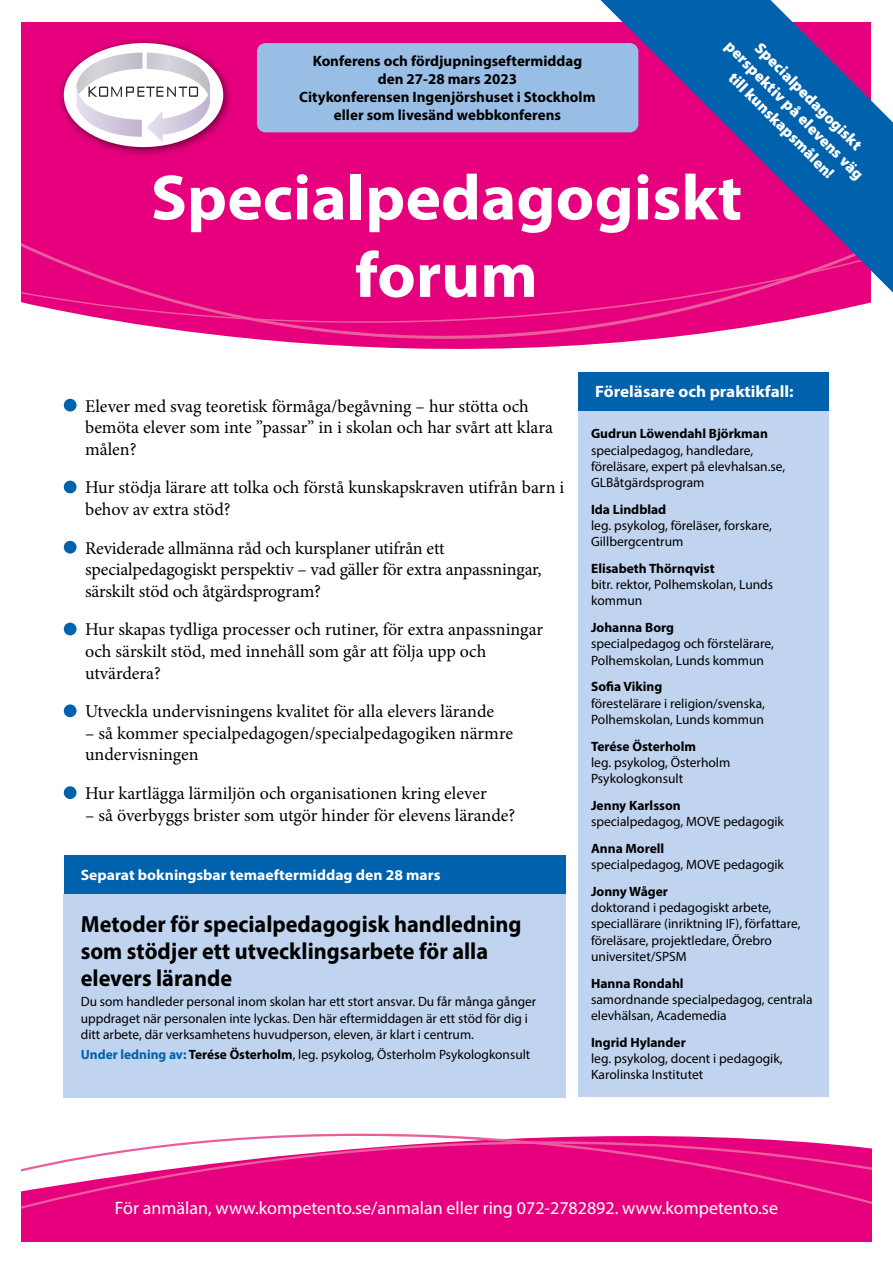
<style>
.page{position:relative;width:893px;height:1263px;background:#fff}
.page>*{position:absolute;margin:0;border:0;box-sizing:border-box;transform-origin:0 0}
.t1{font:700 64.5px/77.4px "Myriad Pro";color:#fff;text-align:center;scale:1.04 1}
.t2{font:700 23.4px/27px "Myriad Pro";color:#000;scale:.95 1}
.t3{font:18px/21.6px "Minion Pro";letter-spacing:-.005em;color:#000}
.t4{font:18px "Myriad Pro";color:#fff}
.t5{font:700 16.5px "Myriad Pro";color:#fff;scale:1.04 1}
.t6{font:900 15.9px "Myriad Pro";color:#fff}
.t7{font:700 15px/18px "Myriad Pro";color:#000;text-align:center}
.t8{font:700 15px "Myriad Pro";color:#fff;scale:1.04 1}
.t9{font:13.5px/16.2px "Myriad Pro";color:#000}
.t10{font:700 13.5px "Myriad Pro";color:#000}
.s1{font-weight:700;color:#0061ad}
.s2{font-weight:700}
</style>
<div class="page">
<svg style="left:21px;top:22px;width:579px;height:390px;fill:#e6007d"></svg>
<svg style="left:21px;top:203px;width:719px;height:158px"></svg>
<svg style="left:21px;top:213px;width:850px;height:115px;background:#e70d83"></svg>
<svg style="left:21px;top:1097px;width:851px;height:145px"></svg>
<svg style="left:21px;top:1126px;width:851px;height:3px"></svg>
<svg style="left:21px;top:1129px;width:851px;height:109px;fill:#e6007d"></svg>
<div style="left:57px;top:36px;width:176px;height:122px;background:#000;opacity:.55"></div>
<div style="left:64px;top:43px;width:159px;height:104px;background:#fff;border-radius:50%"></div>
<svg style="left:76px;top:53px;width:135px;height:89px"></svg>
<div style="left:257px;top:43px;width:381px;height:89px;background:#99bee6;border-radius:9px"></div>
<svg style="left:600px;top:0;width:293px;height:293px;background:#883d9b"></svg>
<div style="left:64px;top:399px;width:13px;height:12px;background:#0061ad;border-radius:50%"></div>
<div style="left:64px;top:481px;width:13px;height:12px;background:#0061ad;border-radius:50%"></div>
<div style="left:64px;top:541px;width:13px;height:13px;background:#0061ad;border-radius:50%"></div>
<div style="left:64px;top:623px;width:13px;height:12px;background:#0061ad;border-radius:50%"></div>
<div style="left:64px;top:704px;width:13px;height:13px;background:#0061ad;border-radius:50%"></div>
<div style="left:64px;top:786px;width:13px;height:13px;background:#0061ad;border-radius:50%"></div>
<div style="left:578px;top:410px;width:251px;height:687px;background:#c0d4ef"></div>
<div style="left:64px;top:855px;width:502px;height:39px;background:#0061ad"></div>
<div style="left:578px;top:372px;width:251px;height:38px;background:#0061ad"></div>
<div style="left:63px;top:894px;width:503px;height:203px;background:#c0d4ef"></div>
<p class="t6" style="left:764px;top:39px;width:146px;rotate:45deg">Specialpedagogiskt</p>
<p class="t6" style="left:734px;top:37px;width:190px;rotate:45deg">perspektiv på elevens väg</p>
<p class="t7" style="left:299px;top:52px;width:298px">Konferens och fördjupningseftermiddag den 27-28 mars 2023<br>Citykonferensen Ingenjörshuset i Stockholm eller som livesänd webbkonferens</p>
<p class="t6" style="left:738px;top:69px;width:144px;rotate:45deg">till kunskapsmålen!</p>
<h1 class="t1" style="left:151px;top:157px;width:570px">Specialpedagogiskt forum</h1>
<h3 class="t3" style="left:85px;top:395px;width:469px">Elever med svag teoretisk förmåga/begåvning – hur stötta och bemöta elever som inte ”passar” in i skolan och har svårt att klara målen?</h3>
<h3 class="t3" style="left:85px;top:477px;width:481px">Hur stödja lärare att tolka och förstå kunskapskraven utifrån barn i behov av extra stöd?</h3>
<h3 class="t3" style="left:85px;top:537px;width:458px">Reviderade allmänna råd och kursplaner utifrån ett specialpedagogiskt perspektiv – vad gäller för extra anpassningar, särskilt stöd och åtgärdsprogram?</h3>
<h3 class="t3" style="left:85px;top:619px;width:460px">Hur skapas tydliga processer och rutiner, för extra anpassningar och särskilt stöd, med innehåll som går att följa upp och utvärdera?</h3>
<h3 class="t3" style="left:85px;top:701px;width:411px">Utveckla undervisningens kvalitet för alla elevers lärande</h3>
<h3 class="t3" style="left:85px;top:722px;width:430px">– så kommer specialpedagogen/specialpedagogiken närmre undervisningen</h3>
<h3 class="t3" style="left:85px;top:782px;width:403px">Hur kartlägga lärmiljön och organisationen kring elever</h3>
<h3 class="t3" style="left:85px;top:804px;width:432px">– så överbyggs brister som utgör hinder för elevens lärande?</h3>
<p class="t8" style="left:81px;top:865px;width:347px">Separat bokningsbar temaeftermiddag den 28 mars</p>
<h2 class="t2" style="left:81px;top:910px;width:465px">Metoder för specialpedagogisk handledning som stödjer ett utvecklingsarbete för alla elevers lärande</h2>
<p class="t9" style="left:81px;top:994px;width:457px">Du som handleder personal inom skolan har ett stort ansvar. Du får många gånger uppdraget när personalen inte lyckas. Den här eftermiddagen är ett stöd för dig i ditt arbete, där verksamhetens huvudperson, eleven, är klart i centrum.</p>
<p class="t9" style="left:81px;top:1046px;width:451px"><span class="s1">Under ledning av:</span> <span class="s2">Terése Österholm</span>, leg. psykolog, Österholm Psykologkonsult</p>
<p class="t5" style="left:595px;top:381px;width:192px">Föreläsare och praktikfall:</p>
<p class="t10" style="left:591px;top:425px;width:178px">Gudrun Löwendahl Björkman</p>
<p class="t9" style="left:591px;top:442px;width:196px">specialpedagog, handledare, föreläsare, expert på elevhalsan.se,<br>GLBåtgärdsprogram</p>
<p class="t10" style="left:591px;top:500px;width:77px">Ida Lindblad</p>
<p class="t9" style="left:591px;top:517px;width:182px">leg. psykolog, föreläser, forskare,<br>Gillbergcentrum</p>
<p class="t10" style="left:591px;top:560px;width:125px">Elisabeth Thörnqvist</p>
<p class="t9" style="left:591px;top:576px;width:184px">bitr. rektor, Polhemskolan, Lunds kommun</p>
<p class="t10" style="left:591px;top:619px;width:84px">Johanna Borg</p>
<p class="t9" style="left:591px;top:636px;width:184px">specialpedagog och förstelärare,<br>Polhemskolan, Lunds kommun</p>
<p class="t10" style="left:591px;top:678px;width:73px">Sofia Viking</p>
<p class="t9" style="left:591px;top:695px;width:175px">förestelärare i religion/svenska,<br>Polhemskolan, Lunds kommun</p>
<p class="t10" style="left:591px;top:737px;width:106px">Terése Österholm</p>
<p class="t9" style="left:591px;top:754px;width:141px">leg. psykolog, Österholm<br>Psykologkonsult</p>
<p class="t10" style="left:591px;top:796px;width:91px">Jenny Karlsson</p>
<p class="t9" style="left:591px;top:813px;width:194px">specialpedagog, MOVE pedagogik</p>
<p class="t10" style="left:591px;top:839px;width:75px">Anna Morell</p>
<p class="t9" style="left:591px;top:856px;width:194px">specialpedagog, MOVE pedagogik</p>
<p class="t10" style="left:591px;top:883px;width:78px">Jonny Wåger</p>
<p class="t9" style="left:591px;top:899px;width:211px">doktorand i pedagogiskt arbete, speciallärare (inriktning IF), författare, föreläsare, projektledare, Örebro universitet/SPSM</p>
<p class="t10" style="left:591px;top:974px;width:94px">Hanna Rondahl</p>
<p class="t9" style="left:591px;top:991px;width:223px">samordnande specialpedagog, centrala elevhälsan, Academedia</p>
<p class="t10" style="left:591px;top:1033px;width:96px">Ingrid Hylander</p>
<p class="t9" style="left:591px;top:1050px;width:193px">leg. psykolog, docent i pedagogik,<br>Karolinska Institutet</p>
<h3 class="t4" style="left:115px;top:1197px;width:665px">För anmälan, www.kompetento.se/anmalan eller ring 072-2782892. www.kompetento.se</h3>
</div>
